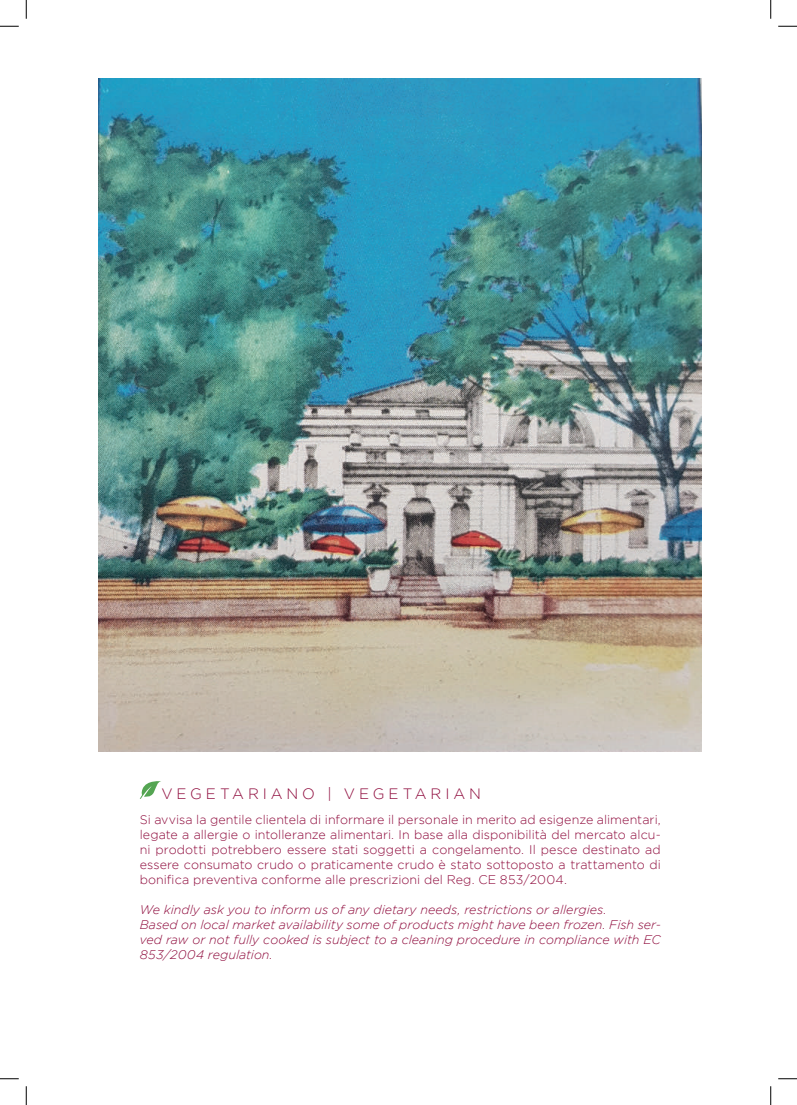
<style>
.page{position:relative;width:797px;height:1105px;background:#fff}
.page>*{position:absolute;margin:0;border:0;box-sizing:border-box;transform-origin:0 0}
.t1{font:300 15px "Gotham";letter-spacing:.26em;color:#8e093b}
.t2{font:300 12.5px/15px "Gotham";letter-spacing:.005em;color:#8e093b;text-align:justify}
.t3{font:italic 300 12.5px/15px "Gotham";color:#8e093b}
</style>
<div class="page">
<img style="left:99px;top:78px;width:602px;height:673px">
<svg style="left:140px;top:781px;width:21px;height:18px"></svg>
<svg style="left:0;top:25px;width:19px;height:2px"></svg>
<svg style="left:778px;top:25px;width:19px;height:2px"></svg>
<svg style="left:0;top:1078px;width:19px;height:1px"></svg>
<svg style="left:778px;top:1078px;width:19px;height:1px"></svg>
<svg style="left:25px;top:0;width:2px;height:19px"></svg>
<svg style="left:25px;top:1086px;width:2px;height:19px"></svg>
<svg style="left:770px;top:0;width:1px;height:19px"></svg>
<svg style="left:770px;top:1086px;width:1px;height:19px"></svg>
<p class="t1" style="left:161px;top:785px;width:321px">VEGETARIANO | VEGETARIAN</p>
<p class="t2" style="left:140px;top:812px;width:522px">Si avvisa la gentile clientela di informare il personale in merito ad esigenze alimentari, legate a allergie o intolleranze alimentari. In base alla disponibilità del mercato alcu&shy;ni prodotti potrebbero essere stati soggetti a congelamento. Il pesce destinato ad essere consumato crudo o praticamente crudo è stato sottoposto a trattamento di bonifica preventiva conforme alle prescrizioni del Reg. CE 853/2004.</p>
<p class="t3" style="left:140px;top:903px;width:522px">We kindly ask you to inform us of any dietary needs, restrictions or allergies.<br>Based on local market availability some of products might have been frozen. Fish ser&shy;ved raw or not fully cooked is subject to a cleaning procedure in compliance with EC 853/2004 regulation.</p>
</div>
